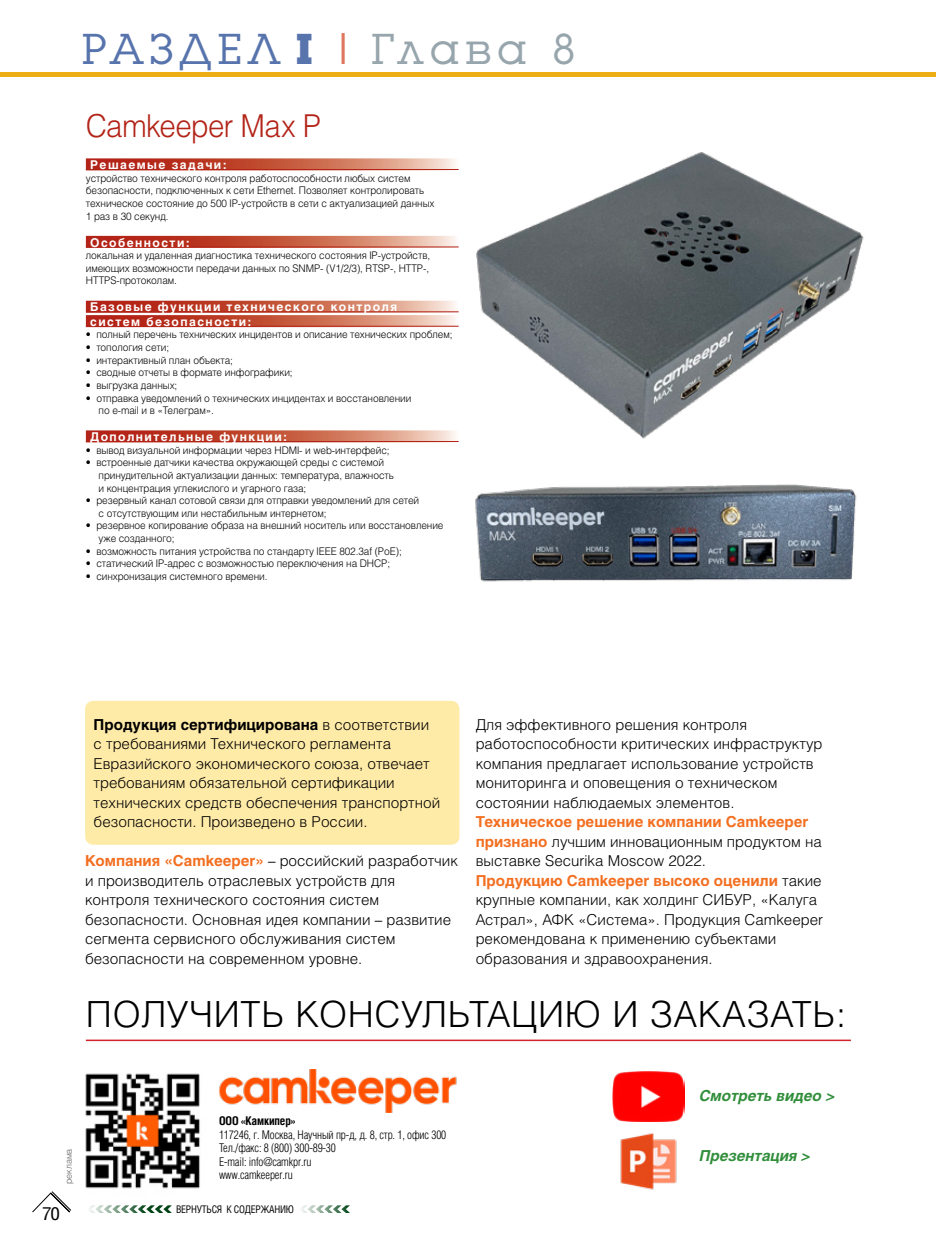
<style>
.page{position:relative;width:936px;height:1234px;background:#fff}
.page>*{position:absolute;margin:0;border:0;box-sizing:border-box;transform-origin:0 0}
.t1{font:300 45px "Luga C Lt";letter-spacing:.14em;color:#5874ad}
.t2{font:300 36px "Helios C Lt";letter-spacing:.02em;color:#000}
.t3{font:300 31.5px "Helios C Lt";letter-spacing:-.02em;color:#b32317;scale:.93 1}
.t4{font:condensed 18px "Helios C Cn";color:#000;scale:1.1 1}
.t5{font:300 15px/19.5px "Helios C Lt";color:#000}
.t6{font:700 15px "Helios C";color:#f36f21}
.t7{font:700 15px "Helios C";color:#000}
.t8{font:italic 700 15px "Helios C";color:#318e3b}
.t9{font:300 condensed 12px/13.5px "Helios C Cn Lt";letter-spacing:-.01em;color:#000}
.t10{font:700 12px/14.4px "Helios C";letter-spacing:.12em;color:#fff}
.t11{font:700 condensed 12px "Helios C Cn";letter-spacing:-.01em;color:#000}
.t12{font:300 10.5px/12.6px "Helios C Lt";letter-spacing:-.01em;color:#000;scale:.95 1}
.t13{font:condensed 10.5px "Helios C Cn";letter-spacing:-.02em;color:#000;scale:.96 1}
.t14{font:300 9px "Helios C Lt";color:#636466}
.s1{font-family:"Luga C";font-weight:700}
.s2{color:#df775e}
.s3{color:#97a5ad}
.s4{font-family:"Helios C Lt";font-weight:300}
.s5{font-family:"Helios C";font-weight:700;color:#f36f21}
.s6{font-family:"Helios C Lt";font-weight:300;color:#000}
</style>
<div class="page">
<div style="left:85px;top:700px;width:374px;height:144px;background:#ffeba8;border-radius:9px"></div>
<svg style="left:32px;top:1191px;width:40px;height:22px"></svg>
<svg style="left:301px;top:1205px;width:49px;height:7px"></svg>
<svg style="left:89px;top:1205px;width:83px;height:7px"></svg>
<hr style="left:935px;top:0;width:1px;height:1233px;background:#6b7b84">
<hr style="left:86px;top:1039px;width:764px;height:1px;background:#d2232a">
<img style="left:219px;top:1069px;width:238px;height:42px">
<img style="left:85px;top:1073px;width:115px;height:116px">
<svg style="left:86px;top:158px;width:370px;height:11px;background:#cb6853"></svg>
<hr style="left:86px;top:169px;width:372px;height:1px;background:#b32317">
<svg style="left:86px;top:236px;width:372px;height:12px;background:#c8614c"></svg>
<hr style="left:86px;top:246px;width:372px;height:1px;background:#b32317">
<svg style="left:86px;top:300px;width:370px;height:11px;background:#cc6c58"></svg>
<hr style="left:86px;top:311px;width:372px;height:1px;background:#b32317">
<svg style="left:86px;top:315px;width:372px;height:11px;background:#c9634e"></svg>
<hr style="left:86px;top:326px;width:372px;height:1px;background:#b32317">
<svg style="left:86px;top:430px;width:370px;height:11px;background:#cb6853"></svg>
<hr style="left:86px;top:441px;width:372px;height:1px;background:#b32317">
<img style="left:476px;top:152px;width:388px;height:287px">
<img style="left:475px;top:484px;width:382px;height:98px">
<img style="left:620px;top:1133px;width:57px;height:57px">
<img style="left:612px;top:1071px;width:72px;height:50px">
<div style="left:0;top:72px;width:935px;height:5px;background:#ecae12"></div>
<h1 class="t1" style="left:82px;top:28px;width:494px">РАЗДЕЛ <span class="s1">I</span> <span class="s2">❘</span> <span class="s3">Глава 8</span></h1>
<h3 class="t3" style="left:86px;top:107px;width:254px">Camkeeper Maх Р</h3>
<p class="t10" style="left:90px;top:158px;width:138px">Решаемые задачи:</p>
<p class="t12" style="left:86px;top:171px;width:368px">устройство технического контроля работоспособности любых систем безопасности, подключенных к сети Ethernet. Позволяет контролировать техническое состояние до 500 IP-устройств в сети с актуализацией данных 1 раз в 30 секунд.</p>
<p class="t10" style="left:90px;top:235px;width:101px">Особенности:</p>
<p class="t12" style="left:86px;top:249px;width:364px;text-align:justify">локальная и удаленная диагностика технического состояния IP-устройств, имеющих возможности передачи данных по SNMP- (V1/2/3), RTSP-, HTTP-, HTTPS-протоколам.</p>
<p class="t10" style="left:90px;top:300px;width:308px">Базовые функции технического контроля систем безопасности:</p>
<p class="t12" style="left:86px;top:328px;width:387px">• полный перечень технических инцидентов и описание технических проблем;</p>
<p class="t12" style="left:86px;top:341px;width:89px">• топология сети;</p>
<p class="t12" style="left:86px;top:353px;width:156px">• интерактивный план объекта;</p>
<p class="t12" style="left:86px;top:366px;width:219px">• сводные отчеты в формате инфографики;</p>
<p class="t12" style="left:86px;top:378px;width:98px">• выгрузка данных;</p>
<p class="t12" style="left:99px;top:391px;width:331px;text-indent:-13px">• отправка уведомлений о технических инцидентах и восстановлении по e-mail и в «Телеграм».</p>
<p class="t10" style="left:90px;top:429px;width:199px">Дополнительные функции:</p>
<p class="t12" style="left:86px;top:443px;width:321px">• вывод визуальной информации через HDMI- и web-интерфейс;</p>
<p class="t12" style="left:99px;top:456px;width:312px;text-indent:-13px">• встроенные датчики качества окружающей среды с системой принудительной актуализации данных: температура, влажность и концентрация углекислого и угарного газа;</p>
<p class="t12" style="left:99px;top:494px;width:339px;text-indent:-13px">• резервный канал сотовой связи для отправки уведомлений для сетей с отсутствующим или нестабильным интернетом;</p>
<p class="t12" style="left:99px;top:519px;width:364px;text-indent:-13px">• резервное копирование образа на внешний носитель или восстановление уже созданного;</p>
<p class="t12" style="left:86px;top:544px;width:334px">• возможность питания устройства по стандарту IEEE 802.3af (РоЕ);</p>
<p class="t12" style="left:86px;top:557px;width:322px">• статический IP-адрес с возможностью переключения на DHCP;</p>
<p class="t12" style="left:86px;top:569px;width:193px">• синхронизация системного времени.</p>
<h3 class="t7" style="left:94px;top:715px;width:337px">Продукция сертифицирована <span class="s4">в соответствии</span></h3>
<h3 class="t5" style="left:94px;top:733px;width:348px">с требованиями Технического регламента Евразийского экономического союза, отвечает требованиям обязательной сертификации технических средств обеспечения транспортной безопасности. Произведено в России.</h3>
<p class="t5" style="left:85px;top:850px;width:374px"><span class="s5">Компания «Camkeeper»</span> – российский разработчик и производитель отраслевых устройств для контроля технического состояния систем безопасности. Основная идея компании – развитие сегмента сервисного обслуживания систем безопасности на современном уровне.</p>
<h3 class="t5" style="left:475px;top:714px;width:348px">Для эффективного решения контроля работоспособности критических инфраструктур компания предлагает использование устройств мониторинга и оповещения о техническом состоянии наблюдаемых элементов.</h3>
<h3 class="t6" style="left:475px;top:813px;width:334px">Техническое решение компании Camkeeper</h3>
<h3 class="t5" style="left:475px;top:831px;width:348px"><span class="s5">признано</span> лучшим инновационным продуктом на выставке Securika Moscow 2022.</h3>
<h3 class="t6" style="left:475px;top:871px;width:347px">Продукцию Camkeeper высоко оценили <span class="s6">такие</span></h3>
<h3 class="t5" style="left:475px;top:889px;width:349px">крупные компании, как холдинг СИБУР, «Калуга Астрал», АФК «Система». Продукция Camkeeper рекомендована к применению субъектами образования и здравоохранения.</h3>
<h2 class="t2" style="left:86px;top:992px;width:761px">ПОЛУЧИТЬ КОНСУЛЬТАЦИЮ И ЗАКАЗАТЬ:</h2>
<p class="t14" style="left:63px;top:1183px;width:37px;rotate:-90deg">реклама</p>
<p class="t11" style="left:219px;top:1113px;width:78px">ООО «Камкипер»</p>
<p class="t9" style="left:219px;top:1127px;width:229px">117246, г. Москва, Научный пр-д, д. 8, стр. 1, офис 300<br>Тел./факс: 8 (800) 300-89-30<br>E-mail: info@camkpr.ru<br>www.camkeeper.ru</p>
<h3 class="t4" style="left:42px;top:1202px;width:18px">70</h3>
<p class="t13" style="left:176px;top:1202px;width:124px">ВЕРНУТЬСЯ К СОДЕРЖАНИЮ</p>
<h3 class="t8" style="left:699px;top:1086px;width:137px">Смотреть видео &gt;</h3>
<h3 class="t8" style="left:699px;top:1146px;width:112px">Презентация &gt;</h3>
</div>
